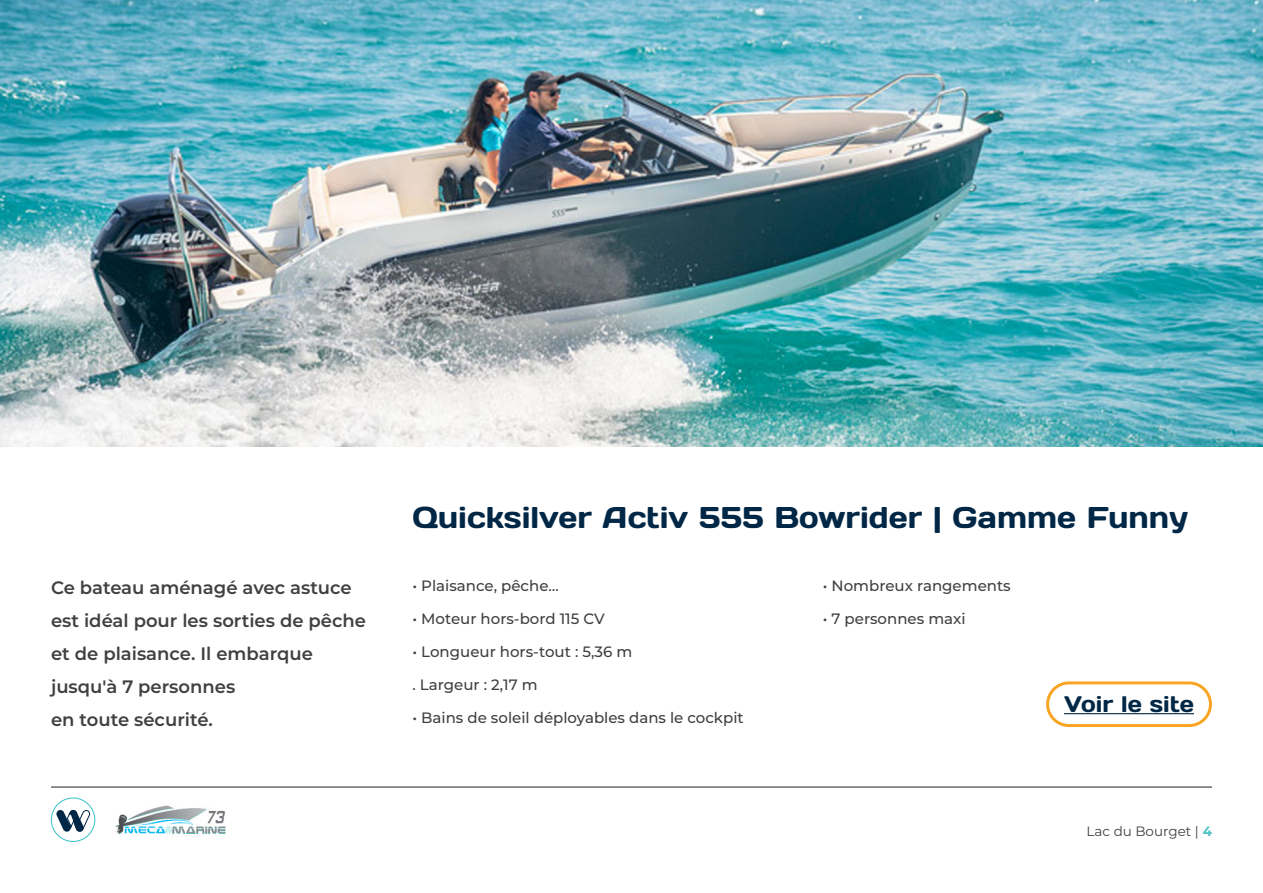
<style>
.page{position:relative;width:1263px;height:893px;background:#fff}
.page>*{position:absolute;margin:0;border:0;box-sizing:border-box;transform-origin:0 0}
.t1{font:30px "Days One";color:#002746}
.t2{font:22.5px "Days One";color:#002746}
.t3{font:600 18px/33px "Montserrat";color:#404041}
.t4{font:500 15px "Montserrat";color:#404041}
.t5{font:13.5px "Montserrat";color:#404041}
.s1{font-weight:700;color:#4ec3c9}
</style>
<div class="page">
<hr style="left:51px;top:787px;width:1161px;height:1px;background:#231f20">
<div style="left:51px;top:797px;width:44px;height:45px;border:1px solid #39c1cb;border-radius:50%"></div>
<svg style="left:56px;top:810px;width:35px;height:22px"></svg>
<img style="left:115px;top:805px;width:110px;height:29px">
<img style="left:0;top:0;width:1263px;height:446px">
<div style="left:1046px;top:681px;width:166px;height:46px;border:3px solid #f9a523;border-radius:21px"></div>
<hr style="left:1064px;top:713px;width:130px;height:1px;background:#002746">
<p class="t3" style="left:51px;top:570px;width:317px">Ce bateau aménagé avec astuce est idéal pour les sorties de pêche et de plaisance. Il embarque</p>
<p class="t3" style="left:51px;top:669px;width:186px">jusqu'à 7 personnes</p>
<p class="t3" style="left:51px;top:702px;width:163px">en toute sécurité.</p>
<p class="t1" style="left:412px;top:498px;width:777px">Quicksilver Activ 555 Bowrider | Gamme Funny</p>
<p class="t4" style="left:412px;top:575px;width:148px">• Plaisance, pêche…</p>
<p class="t4" style="left:412px;top:608px;width:194px">• Moteur hors-bord 115 CV</p>
<p class="t4" style="left:412px;top:641px;width:221px">• Longueur hors-tout : 5,36 m</p>
<p class="t4" style="left:412px;top:674px;width:127px">. Largeur : 2,17 m</p>
<p class="t4" style="left:412px;top:707px;width:333px">• Bains de soleil déployables dans le cockpit</p>
<p class="t4" style="left:823px;top:575px;width:189px">• Nombreux rangements</p>
<p class="t4" style="left:823px;top:608px;width:144px">• 7 personnes maxi</p>
<p class="t2" style="left:1064px;top:690px;width:132px">Voir le site</p>
<p class="t5" style="left:1086px;top:822px;width:127px">Lac du Bourget | <span class="s1">4</span></p>
</div>
